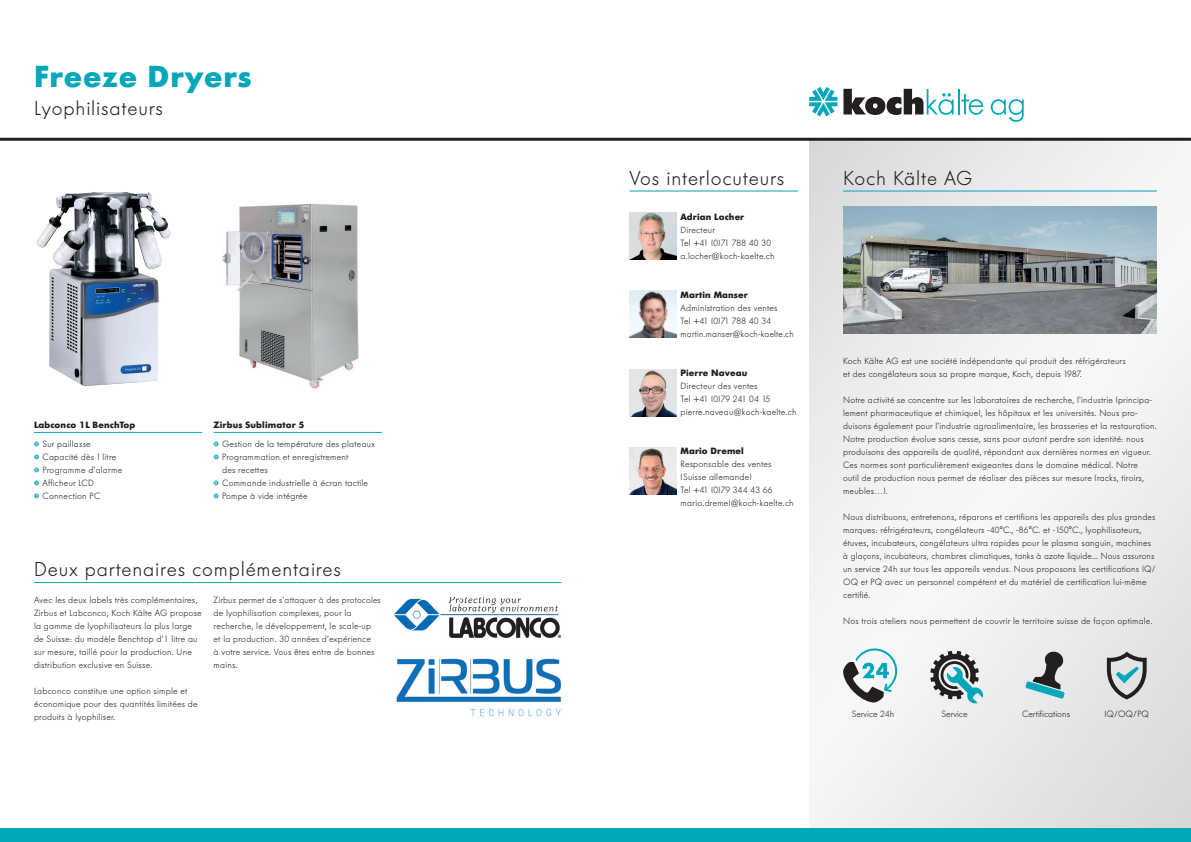
<style>
.page{position:relative;width:1191px;height:842px;background:#fff}
.page>*{position:absolute;margin:0;border:0;box-sizing:border-box;transform-origin:0 0}
.t1{font:700 30px "Futura BQ";letter-spacing:.04em;color:#00a8b9}
.t2{font:300 20px "Futura BQ";letter-spacing:.04em;color:#231f20}
.t3{font:300 9px/13px "Futura BQ";letter-spacing:.02em;color:#231f20}
.t4{font:700 9px "Futura BQ";letter-spacing:.02em;color:#231f20}
.t5{font:300 9px "Futura BQ";color:#231f20}
</style>
<div class="page">
<svg style="left:809px;top:141px;width:382px;height:687px"></svg>
<hr style="left:0;top:138px;width:1191px;height:3px;background:#231f20">
<div style="left:0;top:828px;width:1191px;height:14px;background:#00a8b9"></div>
<svg style="left:809px;top:87px;width:28px;height:29px"></svg>
<svg style="left:843px;top:89px;width:110px;height:26px"></svg>
<hr style="left:957px;top:89px;width:2px;height:25px;background:#00a8b9">
<svg style="left:961px;top:94px;width:22px;height:21px"></svg>
<svg style="left:990px;top:99px;width:33px;height:23px"></svg>
<hr style="left:629px;top:191px;width:168px;height:1px;background:#00a8b9">
<hr style="left:34px;top:582px;width:527px;height:1px;background:#00a8b9">
<img style="left:629px;top:213px;width:47px;height:46px">
<img style="left:629px;top:448px;width:47px;height:46px">
<hr style="left:843px;top:191px;width:314px;height:1px;background:#00a8b9">
<svg style="left:1106px;top:652px;width:40px;height:47px;background:#a0abae"></svg>
<svg style="left:843px;top:648px;width:54px;height:54px"></svg>
<svg style="left:930px;top:651px;width:53px;height:53px"></svg>
<svg style="left:1025px;top:651px;width:39px;height:48px;background:#8da4a8"></svg>
<img style="left:36px;top:192px;width:135px;height:194px">
<hr style="left:34px;top:432px;width:168px;height:1px;background:#00a8b9">
<svg style="left:34px;top:441px;width:5px;height:6px"></svg>
<svg style="left:34px;top:454px;width:5px;height:6px"></svg>
<svg style="left:34px;top:467px;width:5px;height:6px"></svg>
<svg style="left:34px;top:480px;width:5px;height:6px"></svg>
<svg style="left:34px;top:493px;width:5px;height:6px"></svg>
<hr style="left:214px;top:432px;width:168px;height:1px;background:#00a8b9">
<svg style="left:214px;top:441px;width:5px;height:6px"></svg>
<svg style="left:214px;top:454px;width:5px;height:6px"></svg>
<svg style="left:214px;top:480px;width:5px;height:6px"></svg>
<svg style="left:214px;top:493px;width:5px;height:6px"></svg>
<img style="left:394px;top:597px;width:167px;height:40px">
<img style="left:396px;top:658px;width:165px;height:59px">
<img style="left:222px;top:203px;width:137px;height:186px">
<img style="left:629px;top:370px;width:47px;height:46px">
<img style="left:843px;top:206px;width:314px;height:127px">
<img style="left:629px;top:291px;width:47px;height:46px">
<h1 class="t1" style="left:34px;top:58px;width:219px">Freeze Dryers</h1>
<h2 class="t2" style="left:34px;top:96px;width:131px">Lyophilisateurs</h2>
<p class="t4" style="left:34px;top:419px;width:103px">Labconco 1L BenchTop</p>
<p class="t3" style="left:43px;top:437px;width:81px">Sur paillasse<br>Capacité dès 1 litre<br>Programme d’alarme<br>Afficheur LCD<br>Connection PC</p>
<p class="t4" style="left:214px;top:419px;width:93px">Zirbus Sublimator 5</p>
<p class="t3" style="left:222px;top:437px;width:155px">Gestion de la température des plateaux<br>Programmation et enregistrement<br>des recettes<br>Commande industrielle à écran tactile<br>Pompe à vide intégrée</p>
<h2 class="t2" style="left:34px;top:558px;width:308px">Deux partenaires complémentaires</h2>
<p class="t3" style="left:34px;top:594px;width:169px">Avec les deux labels très complémentaires, Zirbus et Labconco, Koch Kälte AG propose la gamme de lyophilisateurs la plus large de Suisse: du modèle Benchtop d’1 litre au sur mesure, taillé pour la production. Une distribution exclusive en Suisse.</p>
<p class="t3" style="left:34px;top:685px;width:165px">Labconco constitue une option simple et économique pour des quantités limitées de produits à lyophiliser.</p>
<p class="t3" style="left:214px;top:594px;width:169px">Zirbus permet de s’attaquer à des protocoles de lyophilisation complexes, pour la recherche, le développement, le scale-up<br>et la production. 30 années d’expérience<br>à votre service. Vous êtes entre de bonnes mains.</p>
<h2 class="t2" style="left:629px;top:166px;width:156px">Vos interlocuteurs</h2>
<p class="t4" style="left:680px;top:211px;width:65px">Adrian Locher</p>
<p class="t3" style="left:680px;top:223px;width:96px">Directeur<br>Tel +41 (0)71 788 40 30 a.locher@koch-kaelte.ch</p>
<p class="t4" style="left:680px;top:289px;width:69px">Martin Manser</p>
<p class="t3" style="left:680px;top:301px;width:115px">Administration des ventes<br>Tel +41 (0)71 788 40 34 martin.manser@koch-kaelte.ch</p>
<p class="t4" style="left:680px;top:367px;width:68px">Pierre Naveau</p>
<p class="t3" style="left:680px;top:379px;width:118px">Directeur des ventes<br>Tel +41 (0)79 241 04 15 pierre.naveau@koch-kaelte.ch</p>
<p class="t4" style="left:680px;top:445px;width:65px">Mario Dremel</p>
<p class="t3" style="left:680px;top:457px;width:115px">Responsable des ventes (Suisse allemande)<br>Tel +41 (0)79 344 43 66 mario.dremel@koch-kaelte.ch</p>
<h2 class="t2" style="left:843px;top:166px;width:131px">Koch Kälte AG</h2>
<p class="t3" style="left:843px;top:354px;width:284px">Koch Kälte AG est une société indépendante qui produit des réfrigérateurs et des congélateurs sous sa propre marque, Koch, depuis 1987.</p>
<p class="t3" style="left:843px;top:393px;width:315px">Notre activité se concentre sur les laboratoires de recherche, l’industrie (principa&shy;lement pharmaceutique et chimique), les hôpitaux et les universités. Nous pro&shy;duisons également pour l’industrie agroalimentaire, les brasseries et la restauration.<br>Notre production évolue sans cesse, sans pour autant perdre son identité: nous produisons des appareils de qualité, répondant aux dernières normes en vigueur.<br>Ces normes sont particulièrement exigeantes dans le domaine médical. Notre<br>outil de production nous permet de réaliser des pièces sur mesure (racks, tiroirs, meubles…).</p>
<p class="t3" style="left:843px;top:510px;width:314px">Nous distribuons, entretenons, réparons et certifions les appareils des plus grandes marques: réfrigérateurs, congélateurs -40°C., -86°C. et -150°C., lyophilisateurs, étuves, incubateurs, congélateurs ultra rapides pour le plasma sanguin, machines à glaçons, incubateurs, chambres climatiques, tanks à azote liquide... Nous assurons un service 24h sur tous les appareils vendus. Nous proposons les certifications IQ/ OQ et PQ avec un personnel compétent et du matériel de certification lui-même certifié.</p>
<p class="t3" style="left:843px;top:614px;width:311px">Nos trois ateliers nous permettent de couvrir le territoire suisse de façon optimale.</p>
<p class="t5" style="left:851px;top:709px;width:44px">Service 24h</p>
<p class="t5" style="left:941px;top:709px;width:28px">Service</p>
<p class="t5" style="left:1022px;top:709px;width:49px">Certifications</p>
<p class="t3" style="left:1104px;top:708px;width:46px">IQ/OQ/PQ</p>
</div>
